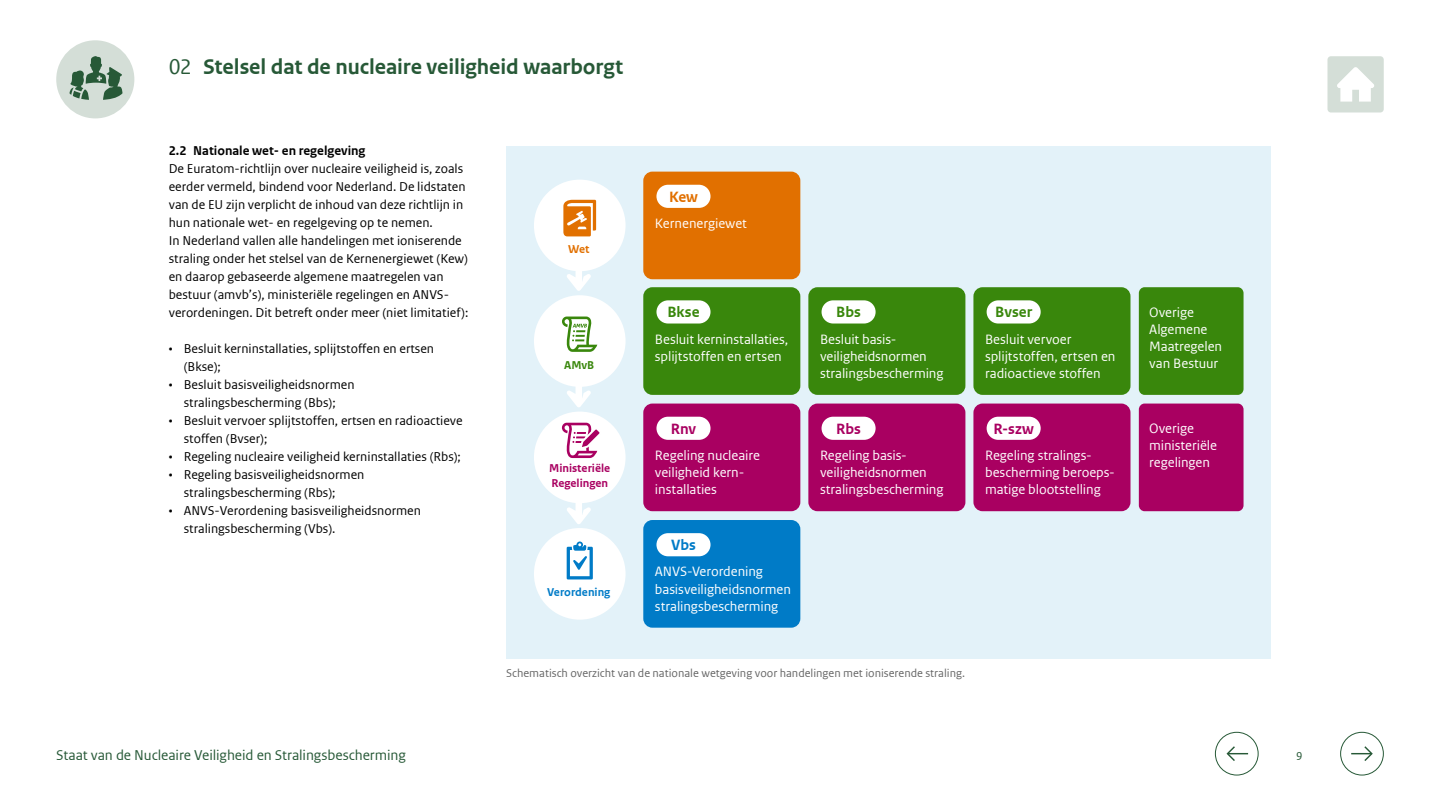
<style>
.page{position:relative;width:1440px;height:810px;background:#fff}
.page>*{position:absolute;margin:0;border:0;box-sizing:border-box;transform-origin:0 0}
.t1{font:700 22.5px "Rijksoverheid Sans Web Text";letter-spacing:-.005em;color:#275937}
.t2{font:700 15.67px "Rijksoverheid Sans Web Text";color:#39870c}
.t3{font:700 15.67px "Rijksoverheid Sans Web Text";letter-spacing:.005em;color:#a90061}
.t4{font:700 15.67px "Rijksoverheid Sans Web Text";color:#e17000}
.t5{font:700 15.67px "Rijksoverheid Sans Web Text";color:#007bc7}
.t6{font:15px "Rijksoverheid Sans Web Text";letter-spacing:-.005em;color:#275937}
.t7{font:14.25px/17px "Rijksoverheid Sans Web Text";letter-spacing:-.005em;color:#fff}
._06_Bodycopy{font:13.5px/18px "Rijksoverheid Sans Web Text";color:#000}
._05_Heading_H2{font:700 13.5px "Rijksoverheid Sans Web Text";color:#000}
.t8{font:12px "Rijksoverheid Sans Web Text";color:#666}
.t9{font:700 12px/14.4px "Rijksoverheid Sans Web Text";color:#a90061}
.t10{font:700 12px "Rijksoverheid Sans Web Text";color:#007bc7}
.t11{font:700 12px "Rijksoverheid Sans Web Text";color:#39870c}
.t12{font:700 12px "Rijksoverheid Sans Web Text";color:#e17000}
.t13{font:12px "Rijksoverheid Sans Web Text";color:#275937}
.s1{font-weight:400}
</style>
<div class="page">
<div style="left:1340px;top:732px;width:44px;height:43px;border:1px solid #275937;border-radius:50%"></div>
<svg style="left:1351px;top:746px;width:22px;height:15px"></svg>
<div style="left:1215px;top:732px;width:44px;height:43px;border:1px solid #275937;border-radius:50%"></div>
<svg style="left:1226px;top:746px;width:22px;height:15px"></svg>
<svg style="left:1328px;top:56px;width:56px;height:56px"></svg>
<div style="left:56px;top:40px;width:78px;height:78px;background:#d4ded7;border-radius:50%"></div>
<svg style="left:69px;top:56px;width:54px;height:44px"></svg>
<div style="left:506px;top:146px;width:765px;height:513px;background:#e3f2f9"></div>
<div style="left:643px;top:172px;width:157px;height:107px;background:#e17000;border-radius:9px"></div>
<div style="left:656px;top:185px;width:55px;height:23px;background:#fff;border-radius:12px"></div>
<div style="left:643px;top:520px;width:157px;height:108px;background:#007bc7;border-radius:9px"></div>
<div style="left:656px;top:533px;width:55px;height:23px;background:#fff;border-radius:12px"></div>
<div style="left:808px;top:404px;width:157px;height:107px;background:#a90061;border-radius:9px"></div>
<div style="left:822px;top:417px;width:54px;height:23px;background:#fff;border-radius:12px"></div>
<div style="left:973px;top:404px;width:158px;height:107px;background:#a90061;border-radius:9px"></div>
<div style="left:987px;top:417px;width:54px;height:23px;background:#fff;border-radius:12px"></div>
<div style="left:643px;top:404px;width:157px;height:107px;background:#a90061;border-radius:9px"></div>
<div style="left:656px;top:417px;width:55px;height:23px;background:#fff;border-radius:12px"></div>
<div style="left:1139px;top:404px;width:105px;height:107px;background:#a90061;border-radius:6px"></div>
<div style="left:534px;top:528px;width:92px;height:92px;background:#fff;border-radius:50%"></div>
<svg style="left:567px;top:542px;width:26px;height:37px"></svg>
<svg style="left:567px;top:387px;width:24px;height:20px"></svg>
<svg style="left:567px;top:501px;width:24px;height:23px"></svg>
<div style="left:534px;top:412px;width:92px;height:91px;background:#fff;border-radius:50%"></div>
<svg style="left:562px;top:423px;width:38px;height:35px"></svg>
<div style="left:534px;top:295px;width:92px;height:92px;background:#fff;border-radius:50%"></div>
<svg style="left:562px;top:317px;width:35px;height:35px"></svg>
<svg style="left:567px;top:269px;width:24px;height:22px"></svg>
<div style="left:534px;top:180px;width:92px;height:91px;background:#fff;border-radius:50%"></div>
<svg style="left:563px;top:200px;width:33px;height:36px"></svg>
<div style="left:808px;top:287px;width:157px;height:108px;background:#39870c;border-radius:9px"></div>
<div style="left:822px;top:300px;width:54px;height:24px;background:#fff;border-radius:12px"></div>
<div style="left:973px;top:287px;width:158px;height:108px;background:#39870c;border-radius:9px"></div>
<div style="left:987px;top:300px;width:54px;height:24px;background:#fff;border-radius:12px"></div>
<div style="left:643px;top:287px;width:157px;height:108px;background:#39870c;border-radius:9px"></div>
<div style="left:656px;top:300px;width:55px;height:24px;background:#fff;border-radius:12px"></div>
<div style="left:1139px;top:287px;width:105px;height:108px;background:#39870c;border-radius:6px"></div>
<h1 class="t1" style="left:169px;top:54px;width:456px"><span class="s1">02</span> Stelsel dat de nucleaire veiligheid waarborgt</h1>
<h2 class="_05_Heading_H2" style="left:169px;top:143px;width:198px">2.2 Nationale wet- en regelgeving</h2>
<p class="_06_Bodycopy" style="left:169px;top:160px;width:301px">De Euratom-richtlijn over nucleaire veiligheid is, zoals eerder vermeld, bindend voor Nederland. De lidstaten van de EU zijn verplicht de inhoud van deze richtlijn in hun nationale wet- en regelgeving op te nemen.<br>In Nederland vallen alle handelingen met ioniserende straling onder het stelsel van de Kernenergiewet (Kew) en daarop gebaseerde algemene maatregelen van bestuur (amvb’s), ministeriële regelingen en ANVS&shy;verordeningen. Dit betreft onder meer (niet limitatief):</p>
<p class="_06_Bodycopy" style="left:184px;top:340px;width:252px;text-indent:-15px">• Besluit kerninstallaties, splijtstoffen en ertsen (Bkse);</p>
<p class="_06_Bodycopy" style="left:169px;top:376px;width:187px;text-align:center">• Besluit basisveiligheidsnormen stralingsbescherming (Bbs);</p>
<p class="_06_Bodycopy" style="left:184px;top:412px;width:281px;text-indent:-15px">• Besluit vervoer splijtstoffen, ertsen en radioactieve stoffen (Bvser);</p>
<p class="_06_Bodycopy" style="left:169px;top:448px;width:294px">• Regeling nucleaire veiligheid kerninstallaties (Rbs);</p>
<p class="_06_Bodycopy" style="left:184px;top:466px;width:182px;text-indent:-15px">• Regeling basisveiligheidsnormen stralingsbescherming (Rbs);</p>
<p class="_06_Bodycopy" style="left:184px;top:502px;width:239px;text-indent:-15px">• ANVS-Verordening basisveiligheidsnormen stralingsbescherming (Vbs).</p>
<p class="t12" style="left:568px;top:242px;width:23px">Wet</p>
<p class="t11" style="left:564px;top:358px;width:32px">AMvB</p>
<p class="t9" style="left:549px;top:461px;width:63px">Ministeriële<br>Regelingen</p>
<p class="t10" style="left:547px;top:586px;width:65px">Verordening</p>
<p class="t4" style="left:669px;top:188px;width:30px">Kew</p>
<p class="t7" style="left:655px;top:215px;width:93px">Kernenergiewet</p>
<p class="t2" style="left:667px;top:303px;width:34px">Bkse</p>
<p class="t7" style="left:1149px;top:304px;width:74px">Overige<br>Algemene<br>Maatregelen van Bestuur</p>
<p class="t2" style="left:836px;top:303px;width:26px">Bbs</p>
<p class="t2" style="left:995px;top:303px;width:38px">Bvser</p>
<p class="t7" style="left:655px;top:331px;width:135px">Besluit kerninstallaties, splijtstoffen en ertsen</p>
<p class="t7" style="left:820px;top:331px;width:125px">Besluit basis&shy;veiligheidsnormen stralingsbescherming</p>
<p class="t7" style="left:985px;top:331px;width:132px">Besluit vervoer splijtstoffen, ertsen en radioactieve stoffen</p>
<p class="t3" style="left:836px;top:420px;width:26px">Rbs</p>
<p class="t3" style="left:671px;top:420px;width:27px">Rnv</p>
<p class="t7" style="left:1149px;top:420px;width:69px">Overige ministeriële regelingen</p>
<p class="t3" style="left:993px;top:420px;width:42px">R-szw</p>
<p class="t7" style="left:655px;top:447px;width:106px">Regeling nucleaire veiligheid kern&shy;installaties</p>
<p class="t7" style="left:820px;top:447px;width:125px">Regeling basis&shy;veiligheidsnormen stralingsbescherming</p>
<p class="t7" style="left:985px;top:447px;width:131px">Regeling stralings&shy;bescherming beroeps&shy;matige blootstelling</p>
<p class="t5" style="left:671px;top:536px;width:26px">Vbs</p>
<p class="t7" style="left:655px;top:563px;width:137px">ANVS-Verordening basisveiligheidsnormen stralingsbescherming</p>
<p class="t8" style="left:506px;top:666px;width:460px">Schematisch overzicht van de nationale wetgeving voor handelingen met ioniserende straling.</p>
<p class="t6" style="left:56px;top:746px;width:351px">Staat van de Nucleaire Veiligheid en Stralingsbescherming</p>
<p class="t13" style="left:1296px;top:749px;width:8px">9</p>
</div>
